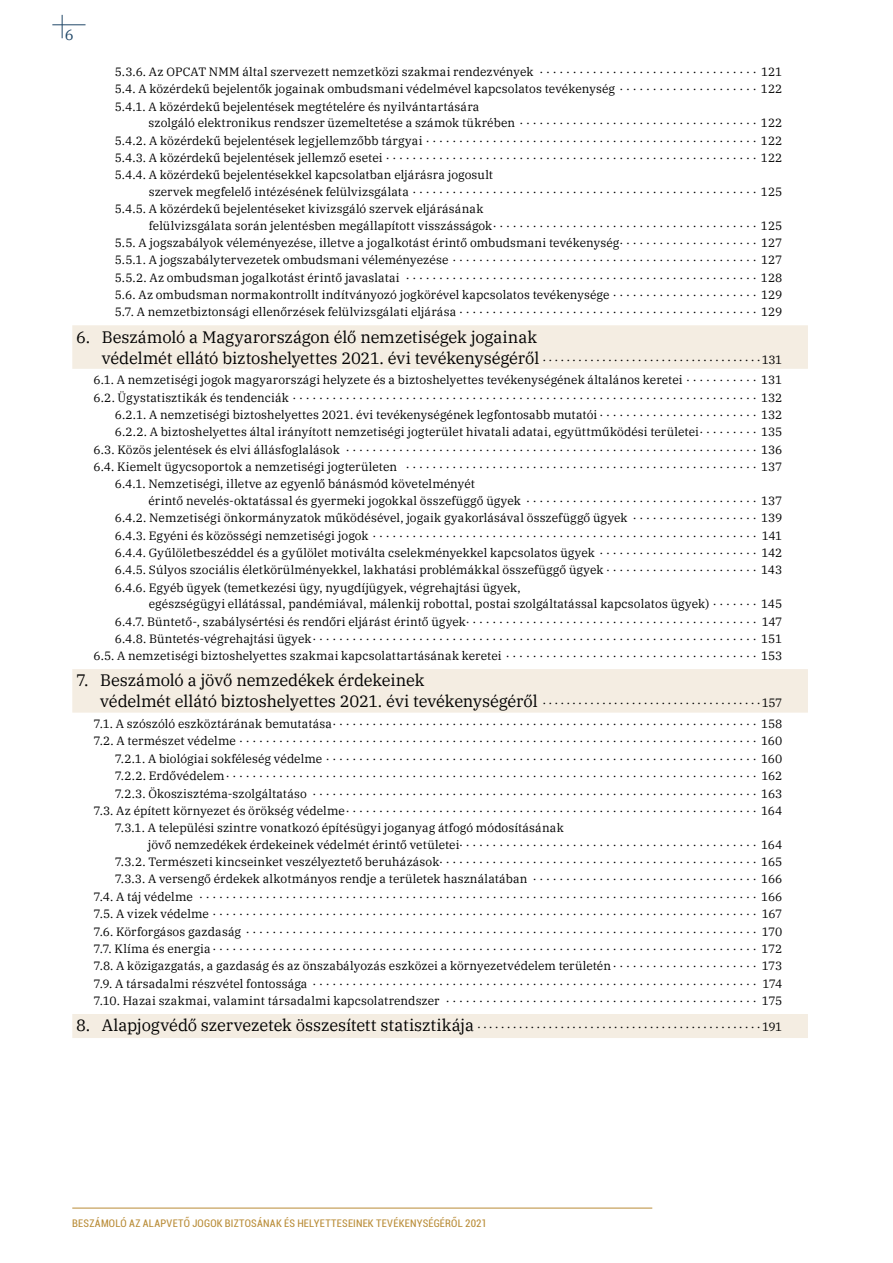
<style>
.page{position:relative;width:893px;height:1263px;background:#fff}
.page>*{position:absolute;margin:0;border:0;box-sizing:border-box;transform-origin:0 0}
.t1{font:16.5px/21px "IBM Plex Serif";letter-spacing:-.01em;color:#000}
.t2{font:15px "IBM Plex Serif";color:#214868}
.t3{font:12px/17.4px "IBM Plex Serif";letter-spacing:.005em;color:#000;text-align:justify}
.t4{font:condensed 10.5px "Roboto";letter-spacing:.02em;color:#b98c37}
.s1{font-size:12px}
.s2{font-size:16.5px}
</style>
<div class="page">
<svg style="left:62px;top:15px;width:1px;height:23px"></svg>
<hr style="left:52px;top:24px;width:34px;height:1px;background:#214868">
<hr style="left:72px;top:1208px;width:580px;height:1px;background:#b98c37">
<div style="left:72px;top:325px;width:736px;height:44px;background:#f4ede2"></div>
<div style="left:72px;top:669px;width:736px;height:44px;background:#f4ede2"></div>
<div style="left:72px;top:1014px;width:736px;height:24px;background:#f4ede2"></div>
<p class="t2" style="left:65px;top:24px;width:10px">6</p>
<p class="t3" style="left:115px;top:62px;width:669px">5.3.6. Az OPCAT NMM által szervezett nemzetközi szakmai rendezvények · · · · · · · · · · · · · · · · · · · · · · · · · · · · · · · · · 121<br>5.4. A közérdekű bejelentők jogainak ombudsmani védelmével kapcsolatos tevékenység · · · · · · · · · · · · · · · · · · · · · 122<br>5.4.1. A közérdekű bejelentések megtételére és nyilvántartására</p>
<p class="t3" style="left:115px;top:113px;width:669px;text-indent:34px">szolgáló elektronikus rendszer üzemeltetése a számok tükrében · · · · · · · · · · · · · · · · · · · · · · · · · · · · · · · · · · · · 122<br>5.4.2. A közérdekű bejelentések legjellemzőbb tárgyai · · · · · · · · · · · · · · · · · · · · · · · · · · · · · · · · · · · · · · · · · · · · · · · · · · 122<br>5.4.3. A közérdekű bejelentések jellemző esetei · · · · · · · · · · · · · · · · · · · · · · · · · · · · · · · · · · · · · · · · · · · · · · · · · · · · · · · · 122<br>5.4.4. A közérdekű bejelentésekkel kapcsolatban eljárásra jogosult</p>
<p class="t3" style="left:115px;top:182px;width:669px;text-indent:34px">szervek megfelelő intézésének felülvizsgálata · · · · · · · · · · · · · · · · · · · · · · · · · · · · · · · · · · · · · · · · · · · · · · · · · · · · 125<br>5.4.5. A közérdekű bejelentéseket kivizsgáló szervek eljárásának</p>
<p class="t3" style="left:115px;top:216px;width:669px;text-indent:34px">felülvizsgálata során jelentésben megállapított visszásságok · · · · · · · · · · · · · · · · · · · · · · · · · · · · · · · · · · · · · · · · 125<br>5.5. A jogszabályok véleményezése, illetve a jogalkotást érintő ombudsmani tevékenység· · · · · · · · · · · · · · · · · · · · · 127<br>5.5.1. A jogszabálytervezetek ombudsmani véleményezése · · · · · · · · · · · · · · · · · · · · · · · · · · · · · · · · · · · · · · · · · · · · · · 127<br>5.5.2. Az ombudsman jogalkotást érintő javaslatai · · · · · · · · · · · · · · · · · · · · · · · · · · · · · · · · · · · · · · · · · · · · · · · · · · · · · 128<br>5.6. Az ombudsman normakontrollt indítványozó jogkörével kapcsolatos tevékenysége · · · · · · · · · · · · · · · · · · · · · · 129<br>5.7. A nemzetbiztonsági ellenőrzések felülvizsgálati eljárása · · · · · · · · · · · · · · · · · · · · · · · · · · · · · · · · · · · · · · · · · · · · · 129</p>
<h1 class="t1" style="left:102px;top:325px;width:682px;text-indent:-26px">6. Beszámoló a Magyarországon élő nemzetiségek jogainak<br>védelmét ellátó biztoshelyettes 2021. évi tevékenységéről <span class="s1">· · · · · · · · · · · · · · · · · · · · · · · · · · · · · · · · · · · · 131</span></h1>
<p class="t3" style="left:94px;top:370px;width:690px">6.1. A nemzetiségi jogok magyarországi helyzete és a biztoshelyettes tevékenységének általános keretei · · · · · · · · · · · 131</p>
<p class="t3" style="left:94px;top:388px;width:690px">6.2. Ügystatisztikák és tendenciák · · · · · · · · · · · · · · · · · · · · · · · · · · · · · · · · · · · · · · · · · · · · · · · · · · · · · · · · · · · · · · · · · · · · · · 132</p>
<p class="t3" style="left:115px;top:405px;width:669px">6.2.1. A nemzetiségi biztoshelyettes 2021. évi tevékenységének legfontosabb mutatói · · · · · · · · · · · · · · · · · · · · · · · · 132</p>
<p class="t3" style="left:115px;top:422px;width:669px">6.2.2. A biztoshelyettes által irányított nemzetiségi jogterület hivatali adatai, együttműködési területei · · · · · · · · · 135</p>
<p class="t3" style="left:94px;top:440px;width:690px">6.3. Közös jelentések és elvi állásfoglalások · · · · · · · · · · · · · · · · · · · · · · · · · · · · · · · · · · · · · · · · · · · · · · · · · · · · · · · · · · · · · · 136</p>
<p class="t3" style="left:94px;top:457px;width:690px">6.4. Kiemelt ügycsoportok a nemzetiségi jogterületen · · · · · · · · · · · · · · · · · · · · · · · · · · · · · · · · · · · · · · · · · · · · · · · · · · · · · 137</p>
<p class="t3" style="left:115px;top:474px;width:362px">6.4.1. Nemzetiségi, illetve az egyenlő bánásmód követelményét</p>
<p class="t3" style="left:149px;top:491px;width:635px">érintő nevelés-oktatással és gyermeki jogokkal összefüggő ügyek · · · · · · · · · · · · · · · · · · · · · · · · · · · · · · · · · · · 137</p>
<p class="t3" style="left:115px;top:508px;width:669px">6.4.2. Nemzetiségi önkormányzatok működésével, jogaik gyakorlásával összefüggő ügyek · · · · · · · · · · · · · · · · · · · 139</p>
<p class="t3" style="left:115px;top:526px;width:669px">6.4.3. Egyéni és közösségi nemzetiségi jogok · · · · · · · · · · · · · · · · · · · · · · · · · · · · · · · · · · · · · · · · · · · · · · · · · · · · · · · · · · 141</p>
<p class="t3" style="left:115px;top:543px;width:669px">6.4.4. Gyűlöletbeszéddel és a gyűlölet motiválta cselekményekkel kapcsolatos ügyek · · · · · · · · · · · · · · · · · · · · · · · · 142</p>
<p class="t3" style="left:115px;top:560px;width:669px">6.4.5. Súlyos szociális életkörülményekkel, lakhatási problémákkal összefüggő ügyek · · · · · · · · · · · · · · · · · · · · · · · 143</p>
<p class="t3" style="left:115px;top:578px;width:407px">6.4.6. Egyéb ügyek (temetkezési ügy, nyugdíjügyek, végrehajtási ügyek,</p>
<p class="t3" style="left:149px;top:594px;width:635px">egészségügyi ellátással, pandémiával, málenkij robottal, postai szolgáltatással kapcsolatos ügyek) · · · · · · · 145</p>
<p class="t3" style="left:115px;top:612px;width:669px">6.4.7. Büntető-, szabálysértési és rendőri eljárást érintő ügyek · · · · · · · · · · · · · · · · · · · · · · · · · · · · · · · · · · · · · · · · · · · · 147</p>
<p class="t3" style="left:115px;top:629px;width:669px">6.4.8. Büntetés-végrehajtási ügyek · · · · · · · · · · · · · · · · · · · · · · · · · · · · · · · · · · · · · · · · · · · · · · · · · · · · · · · · · · · · · · · · · · · 151</p>
<p class="t3" style="left:94px;top:646px;width:690px">6.5. A nemzetiségi biztoshelyettes szakmai kapcsolattartásának keretei · · · · · · · · · · · · · · · · · · · · · · · · · · · · · · · · · · · · · · 153</p>
<h1 class="t1" style="left:100px;top:669px;width:684px;text-indent:-24px">7. Beszámoló a jövő nemzedékek érdekeinek<br>védelmét ellátó biztoshelyettes 2021. évi tevékenységéről <span class="s1">· · · · · · · · · · · · · · · · · · · · · · · · · · · · · · · · · · · · 157</span></h1>
<p class="t3" style="left:94px;top:714px;width:690px">7.1. A szószóló eszköztárának bemutatása · · · · · · · · · · · · · · · · · · · · · · · · · · · · · · · · · · · · · · · · · · · · · · · · · · · · · · · · · · · · · · · · 158</p>
<p class="t3" style="left:94px;top:731px;width:690px">7.2. A természet védelme · · · · · · · · · · · · · · · · · · · · · · · · · · · · · · · · · · · · · · · · · · · · · · · · · · · · · · · · · · · · · · · · · · · · · · · · · · · · · · 160</p>
<p class="t3" style="left:115px;top:749px;width:669px">7.2.1. A biológiai sokféleség védelme · · · · · · · · · · · · · · · · · · · · · · · · · · · · · · · · · · · · · · · · · · · · · · · · · · · · · · · · · · · · · · · · · 160</p>
<p class="t3" style="left:115px;top:766px;width:669px">7.2.2. Erdővédelem · · · · · · · · · · · · · · · · · · · · · · · · · · · · · · · · · · · · · · · · · · · · · · · · · · · · · · · · · · · · · · · · · · · · · · · · · · · · · · · · 162</p>
<p class="t3" style="left:115px;top:783px;width:669px">7.2.3. Ökoszisztéma-szolgáltatáso · · · · · · · · · · · · · · · · · · · · · · · · · · · · · · · · · · · · · · · · · · · · · · · · · · · · · · · · · · · · · · · · · · · 163</p>
<p class="t3" style="left:94px;top:801px;width:690px">7.3. Az épített környezet és örökség védelme · · · · · · · · · · · · · · · · · · · · · · · · · · · · · · · · · · · · · · · · · · · · · · · · · · · · · · · · · · · · · · 164</p>
<p class="t3" style="left:115px;top:818px;width:450px">7.3.1. A települési szintre vonatkozó építésügyi joganyag átfogó módosításának</p>
<p class="t3" style="left:148px;top:835px;width:636px">jövő nemzedékek érdekeinek védelmét érintő vetületei············································· 164</p>
<p class="t3" style="left:115px;top:852px;width:669px">7.3.2. Természeti kincseinket veszélyeztető beruházások· · · · · · · · · · · · · · · · · · · · · · · · · · · · · · · · · · · · · · · · · · · · · · · · 165</p>
<p class="t3" style="left:115px;top:869px;width:669px">7.3.3. A versengő érdekek alkotmányos rendje a területek használatában · · · · · · · · · · · · · · · · · · · · · · · · · · · · · · · · · · 166</p>
<p class="t3" style="left:94px;top:887px;width:690px">7.4. A táj védelme · · · · · · · · · · · · · · · · · · · · · · · · · · · · · · · · · · · · · · · · · · · · · · · · · · · · · · · · · · · · · · · · · · · · · · · · · · · · · · · · · · · · 166</p>
<p class="t3" style="left:94px;top:904px;width:690px">7.5. A vizek védelme · · · · · · · · · · · · · · · · · · · · · · · · · · · · · · · · · · · · · · · · · · · · · · · · · · · · · · · · · · · · · · · · · · · · · · · · · · · · · · · · · · 167</p>
<p class="t3" style="left:94px;top:921px;width:690px">7.6. Körforgásos gazdaság · · · · · · · · · · · · · · · · · · · · · · · · · · · · · · · · · · · · · · · · · · · · · · · · · · · · · · · · · · · · · · · · · · · · · · · · · · · · · 170</p>
<p class="t3" style="left:94px;top:939px;width:690px">7.7. Klíma és energia · · · · · · · · · · · · · · · · · · · · · · · · · · · · · · · · · · · · · · · · · · · · · · · · · · · · · · · · · · · · · · · · · · · · · · · · · · · · · · · · · · 172</p>
<p class="t3" style="left:94px;top:956px;width:690px">7.8. A közigazgatás, a gazdaság és az önszabályozás eszközei a környezetvédelem területén · · · · · · · · · · · · · · · · · · · · · · 173</p>
<p class="t3" style="left:94px;top:974px;width:690px">7.9. A társadalmi részvétel fontossága · · · · · · · · · · · · · · · · · · · · · · · · · · · · · · · · · · · · · · · · · · · · · · · · · · · · · · · · · · · · · · · · · · · 174</p>
<p class="t3" style="left:94px;top:991px;width:690px">7.10. Hazai szakmai, valamint társadalmi kapcsolatrendszer · · · · · · · · · · · · · · · · · · · · · · · · · · · · · · · · · · · · · · · · · · · · · · · 175</p>
<p class="t3" style="left:76px;top:1017px;width:708px"><span class="s2">8. Alapjogvédő szervezetek összesített statisztikája</span> · · · · · · · · · · · · · · · · · · · · · · · · · · · · · · · · · · · · · · · · · · · · · · · 191</p>
<p class="t4" style="left:72px;top:1215px;width:416px">BESZÁMOLÓ AZ ALAPVETŐ JOGOK BIZTOSÁNAK ÉS HELYETTESEINEK TEVÉKENYSÉGÉRŐL 2021</p>
</div>
